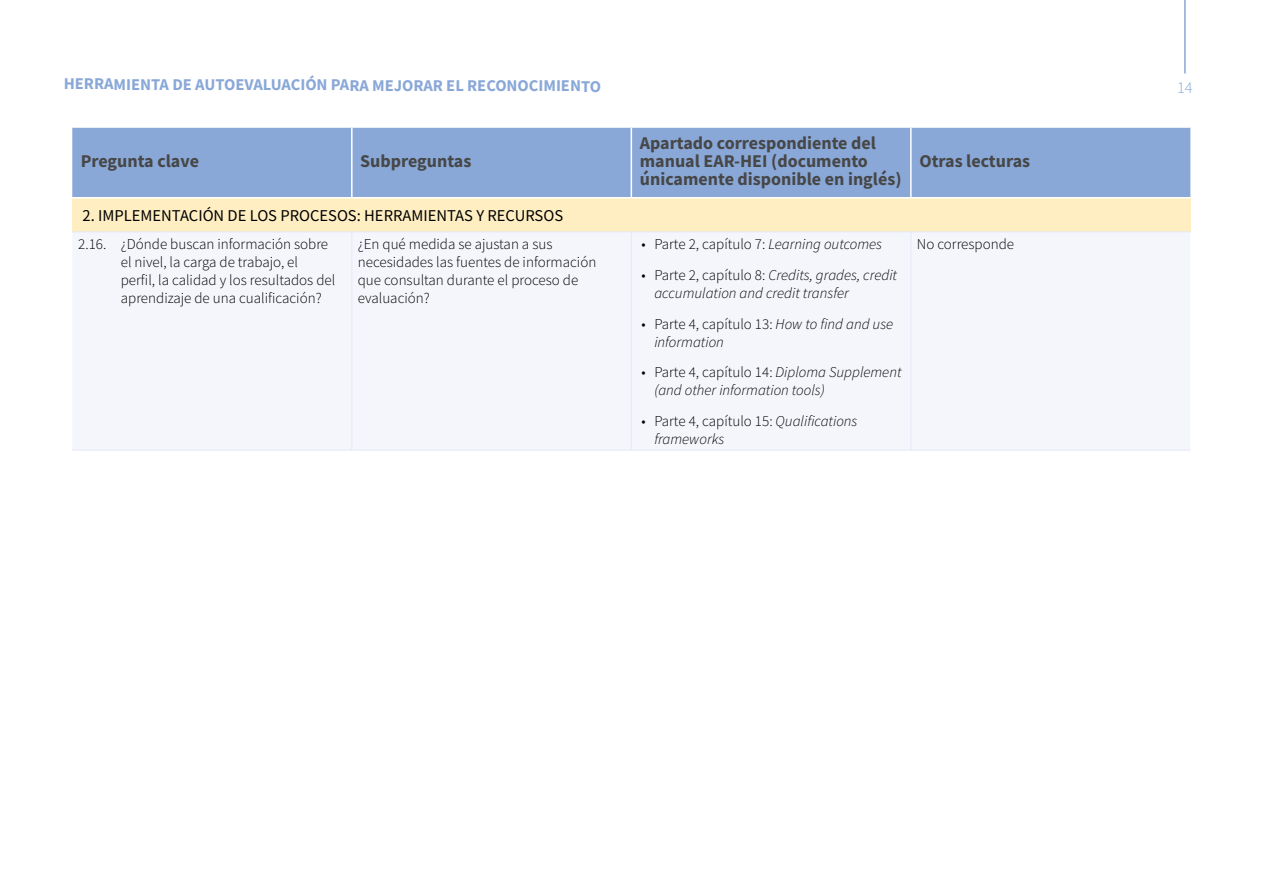
<style>
.page{position:relative;width:1263px;height:893px;background:#fff}
.page>*{position:absolute;margin:0;border:0;box-sizing:border-box;transform-origin:0 0}
.t1{font:700 18px/18px "Source Sans Pro";color:#474747}
.t2{font:700 16.5px "Source Sans Pro";letter-spacing:-.005em;color:#89a8d8}
.t3{font:16.5px "Source Sans Pro";color:#000}
.t4{font:300 16.5px "Source Sans Pro";color:#89a8d8}
.t5{font:300 15px/18px "Source Sans Pro";color:#000}
.t6{font:italic 300 15px/18px "Source Sans Pro";color:#000}
.s1{font-style:italic}
.s2{font-style:normal}
</style>
<div class="page">
<hr style="left:1184px;top:0;width:2px;height:74px;background:#89a8d8">
<div style="left:72px;top:128px;width:1118px;height:69px;background:#89a8d8"></div>
<div style="left:72px;top:198px;width:1118px;height:34px;background:#feeec1"></div>
<div style="left:72px;top:233px;width:1118px;height:217px;background:#f4f6fc"></div>
<hr style="left:351px;top:128px;width:2px;height:69px;background:#fff">
<hr style="left:631px;top:128px;width:1px;height:69px;background:#fff">
<hr style="left:910px;top:128px;width:2px;height:69px;background:#fff">
<hr style="left:72px;top:197px;width:280px;height:2px;background:#fff">
<hr style="left:352px;top:197px;width:279px;height:2px;background:#fff">
<hr style="left:631px;top:197px;width:280px;height:2px;background:#fff">
<hr style="left:911px;top:197px;width:279px;height:2px;background:#fff">
<hr style="left:72px;top:232px;width:280px;height:1px;background:#e3e9f7">
<hr style="left:352px;top:232px;width:279px;height:1px;background:#e3e9f7">
<hr style="left:631px;top:232px;width:280px;height:1px;background:#e3e9f7">
<hr style="left:911px;top:232px;width:279px;height:1px;background:#e3e9f7">
<hr style="left:351px;top:232px;width:1px;height:218px;background:#e3e9f7">
<hr style="left:631px;top:232px;width:1px;height:218px;background:#e3e9f7">
<hr style="left:910px;top:232px;width:1px;height:218px;background:#e3e9f7">
<hr style="left:72px;top:450px;width:280px;height:1px;background:#e3e9f7">
<hr style="left:352px;top:450px;width:279px;height:1px;background:#e3e9f7">
<hr style="left:631px;top:450px;width:280px;height:1px;background:#e3e9f7">
<hr style="left:911px;top:450px;width:279px;height:1px;background:#e3e9f7">
<p class="t2" style="left:64px;top:74px;width:539px">HERRAMIENTA DE AUTOEVALUACIÓN PARA MEJORAR EL RECONOCIMIENTO</p>
<p class="t4" style="left:1177px;top:78px;width:17px">14</p>
<p class="t1" style="left:81px;top:152px;width:120px">Pregunta clave</p>
<p class="t1" style="left:360px;top:152px;width:113px">Subpreguntas</p>
<p class="t1" style="left:640px;top:134px;width:263px">Apartado correspondiente del manual EAR-HEI (documento únicamente disponible en inglés)</p>
<p class="t3" style="left:83px;top:205px;width:482px">2. IMPLEMENTACIÓN DE LOS PROCESOS: HERRAMIENTAS Y RECURSOS</p>
<p class="t5" style="left:121px;top:235px;width:216px;text-indent:-43px">2.16. ¿Dónde buscan información sobre el nivel, la carga de trabajo, el perfil, la calidad y los resultados del aprendizaje de una cualificación?</p>
<p class="t5" style="left:358px;top:235px;width:240px">¿En qué medida se ajustan a sus necesidades las fuentes de información que consultan durante el proceso de evaluación?</p>
<p class="t5" style="left:642px;top:235px;width:242px">• Parte 2, capítulo 7: <span class="s1">Learning outcomes</span></p>
<p class="t6" style="left:654px;top:266px;width:244px;text-indent:-13px"><span class="s2">• Parte 2, capítulo 8:</span> Credits, grades, credit accumulation and credit transfer</p>
<p class="t6" style="left:654px;top:315px;width:240px;text-indent:-13px"><span class="s2">• Parte 4, capítulo 13:</span> How to find and use information</p>
<p class="t6" style="left:654px;top:363px;width:249px;text-indent:-13px"><span class="s2">• Parte 4, capítulo 14:</span> Diploma Supplement (and other information tools)</p>
<p class="t6" style="left:654px;top:412px;width:205px;text-indent:-13px"><span class="s2">• Parte 4, capítulo 15:</span> Qualifications frameworks</p>
<p class="t1" style="left:919px;top:152px;width:112px">Otras lecturas</p>
<p class="t5" style="left:917px;top:235px;width:99px">No corresponde</p>
</div>
